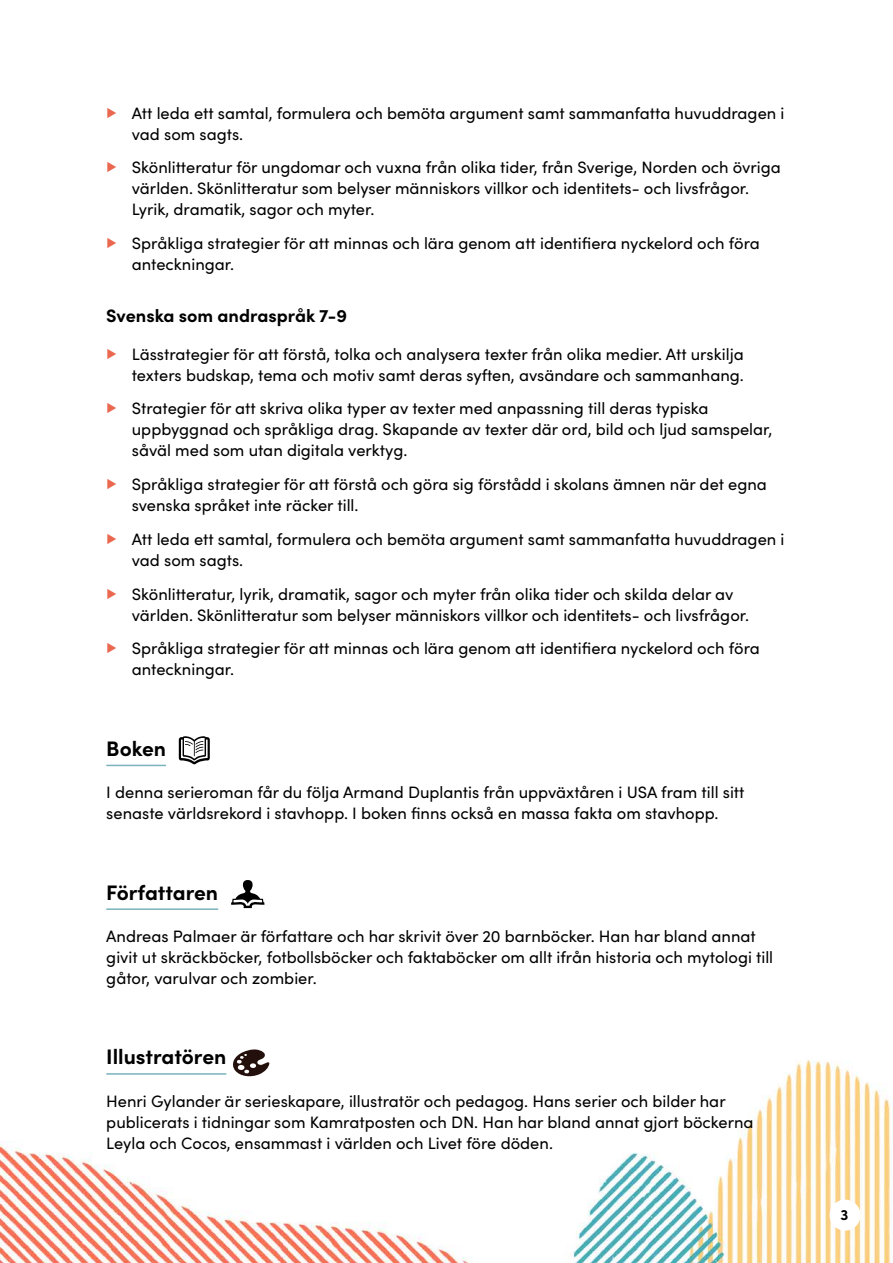
<style>
.page{position:relative;width:893px;height:1263px;background:#fff}
.page>*{position:absolute;margin:0;border:0;box-sizing:border-box;transform-origin:0 0}
.t1{font:700 21px "Sofia Pro";color:#000}
.t2{font:700 18px "Sofia Pro";color:#000}
.t3{font:16.5px/21px "Sofia Pro";color:#000}
.t4{font:700 15px "Sofia Pro";color:#000}
.s1{font-weight:700;color:#ea684f}
</style>
<div class="page">
<img style="left:0;top:739px;width:891px;height:524px">
<div style="left:830px;top:1199px;width:30px;height:31px;background:#fff;border-radius:50%"></div>
<hr style="left:106px;top:765px;width:60px;height:1px;background:#7bb3be">
<hr style="left:106px;top:908px;width:112px;height:2px;background:#7bb3be">
<hr style="left:106px;top:1073px;width:120px;height:2px;background:#7bb3be">
<svg style="left:179px;top:736px;width:31px;height:28px"></svg>
<svg style="left:231px;top:880px;width:34px;height:28px"></svg>
<svg style="left:230px;top:1045px;width:39px;height:33px"></svg>
<p class="t3" style="left:132px;top:101px;width:654px;text-indent:-26px"><span class="s1">▶</span> Att leda ett samtal, formulera och bemöta argument samt sammanfatta huvuddragen i vad som sagts.</p>
<p class="t3" style="left:132px;top:156px;width:651px;text-indent:-26px"><span class="s1">▶</span> Skönlitteratur för ungdomar och vuxna från olika tider, från Sverige, Norden och övriga världen. Skönlitteratur som belyser människors villkor och identitets- och livsfrågor.<br>Lyrik, dramatik, sagor och myter.</p>
<p class="t3" style="left:132px;top:232px;width:630px;text-indent:-26px"><span class="s1">▶</span> Språkliga strategier för att minnas och lära genom att identifiera nyckelord och föra anteckningar.</p>
<p class="t2" style="left:106px;top:301px;width:242px">Svenska som andraspråk 7-9</p>
<p class="t3" style="left:106px;top:342px;width:639px;text-align:right"><span class="s1">▶</span> Lässtrategier för att förstå, tolka och analysera texter från olika medier. Att urskilja texters budskap, tema och motiv samt deras syften, avsändare och sammanhang.</p>
<p class="t3" style="left:132px;top:397px;width:642px;text-indent:-26px"><span class="s1">▶</span> Strategier för att skriva olika typer av texter med anpassning till deras typiska uppbyggnad och språkliga drag. Skapande av texter där ord, bild och ljud samspelar, såväl med som utan digitala verktyg.</p>
<p class="t3" style="left:132px;top:473px;width:637px;text-indent:-26px"><span class="s1">▶</span> Språkliga strategier för att förstå och göra sig förstådd i skolans ämnen när det egna svenska språket inte räcker till.</p>
<p class="t3" style="left:132px;top:528px;width:654px;text-indent:-26px"><span class="s1">▶</span> Att leda ett samtal, formulera och bemöta argument samt sammanfatta huvuddragen i vad som sagts.</p>
<p class="t3" style="left:132px;top:582px;width:619px;text-indent:-26px"><span class="s1">▶</span> Skönlitteratur, lyrik, dramatik, sagor och myter från olika tider och skilda delar av världen. Skönlitteratur som belyser människors villkor och identitets- och livsfrågor.</p>
<p class="t3" style="left:132px;top:637px;width:630px;text-indent:-26px"><span class="s1">▶</span> Språkliga strategier för att minnas och lära genom att identifiera nyckelord och föra anteckningar.</p>
<p class="t1" style="left:106px;top:732px;width:61px">Boken</p>
<p class="t3" style="left:106px;top:781px;width:640px">I denna serieroman får du följa Armand Duplantis från uppväxtåren i USA fram till sitt senaste världsrekord i stavhopp. I boken finns också en massa fakta om stavhopp.</p>
<p class="t1" style="left:106px;top:876px;width:113px">Författaren</p>
<p class="t3" style="left:106px;top:925px;width:668px">Andreas Palmaer är författare och har skrivit över 20 barnböcker. Han har bland annat givit ut skräckböcker, fotbollsböcker och faktaböcker om allt ifrån historia och mytologi till gåtor, varulvar och zombier.</p>
<p class="t1" style="left:106px;top:1041px;width:122px">Illustratören</p>
<p class="t3" style="left:106px;top:1089px;width:649px">Henri Gylander är serieskapare, illustratör och pedagog. Hans serier och bilder har publicerats i tidningar som Kamratposten och DN. Han har bland annat gjort böckerna<br>Leyla och Cocos, ensammast i världen och Livet före döden.</p>
<p class="t4" style="left:841px;top:1204px;width:9px">3</p>
</div>
